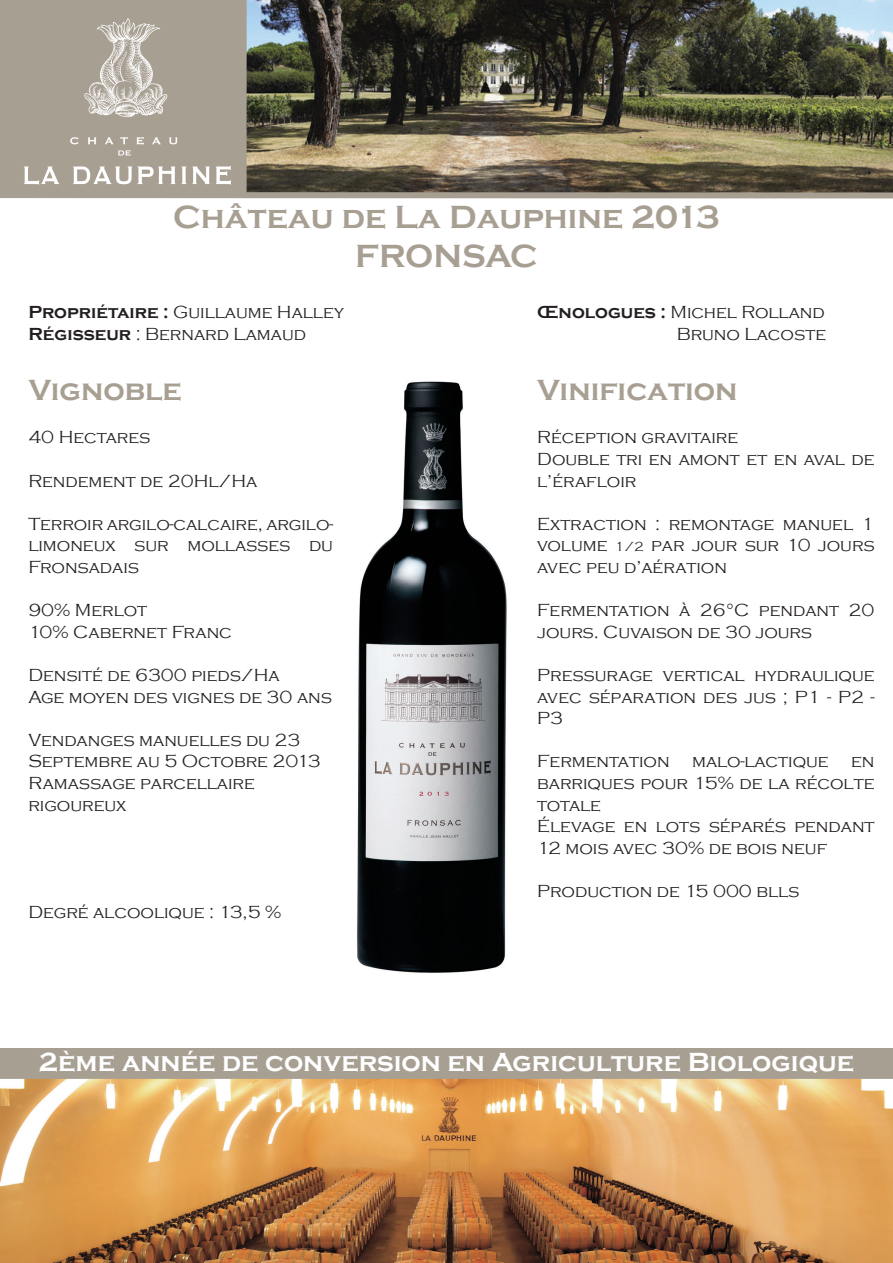
<style>
.page{position:relative;width:893px;height:1263px;background:#fff}
.page>*{position:absolute;margin:0;border:0;box-sizing:border-box;transform-origin:0 0}
.t1{font:700 33px/39.6px "Copperplate Gothic";color:#a89f93;text-align:center}
.t2{font:700 30px "Copperplate Gothic";color:#a89f93}
.t3{font:700 27px "Copperplate Gothic";color:#fff}
.t4{font:300 18px/21.6px "Copperplate Gothic";color:#231f20}
.s1{font-weight:700}
.s2{font-size:13.5px}
</style>
<div class="page">
<img style="left:247px;top:0;width:646px;height:192px">
<svg style="left:0;top:0;width:247px;height:192px;background:#aea69b"></svg>
<div style="left:0;top:192px;width:893px;height:6px;background:#a89f93"></div>
<img style="left:356px;top:381px;width:151px;height:592px">
<div style="left:0;top:1048px;width:893px;height:31px;background:#a89f93"></div>
<img style="left:0;top:1079px;width:893px;height:184px">
<h1 class="t1" style="left:173px;top:198px;width:548px">Château de La Dauphine 2013<br>FRONSAC</h1>
<p class="t4" style="left:537px;top:302px;width:291px;text-align:right"><span class="s1">Œnologues :</span> Michel Rolland<br>Bruno Lacoste</p>
<p class="t4" style="left:28px;top:302px;width:317px"><span class="s1">Propriétaire :</span> Guillaume Halley<br><span class="s1">Régisseur</span> : Bernard Lamaud</p>
<h2 class="t2" style="left:28px;top:374px;width:155px">Vignoble</h2>
<p class="t4" style="left:28px;top:427px;width:123px">40 Hectares</p>
<p class="t4" style="left:28px;top:470px;width:230px">Rendement de 20Hl/Ha</p>
<p class="t4" style="left:28px;top:513px;width:306px;text-align:justify">Terroir argilo-calcaire, argilo&shy;limoneux sur mollasses du Fronsadais</p>
<p class="t4" style="left:28px;top:600px;width:205px">90% Merlot<br>10% Cabernet Franc</p>
<p class="t4" style="left:28px;top:665px;width:305px">Densité de 6300 pieds/Ha<br>Age moyen des vignes de 30 ans</p>
<p class="t4" style="left:28px;top:729px;width:294px">Vendanges manuelles du 23<br>Septembre au 5 Octobre 2013<br>Ramassage parcellaire rigoureux</p>
<p class="t4" style="left:28px;top:902px;width:254px">Degré alcoolique : 13,5 %</p>
<h2 class="t2" style="left:537px;top:374px;width:202px">Vinification</h2>
<p class="t4" style="left:537px;top:427px;width:339px">Réception gravitaire<br>Double tri en amont et en aval de l’érafloir</p>
<p class="t4" style="left:537px;top:513px;width:339px;text-align:justify">Extraction : remontage manuel 1 volume <span class="s2">1/2</span> par jour sur 10 jours avec peu d’aération</p>
<p class="t4" style="left:537px;top:600px;width:339px">Fermentation à 26°C pendant 20 jours. Cuvaison de 30 jours</p>
<p class="t4" style="left:537px;top:665px;width:339px;text-align:justify">Pressurage vertical hydraulique avec séparation des jus ; P1 - P2 - P3</p>
<p class="t4" style="left:537px;top:751px;width:134px">Fermentation</p>
<p class="t4" style="left:692px;top:751px;width:138px">malo-lactique</p>
<p class="t4" style="left:537px;top:751px;width:339px;text-indent:314px">en barriques pour 15% de la récolte totale<br>Élevage en lots séparés pendant<br>12 mois avec 30% de bois neuf</p>
<p class="t4" style="left:537px;top:881px;width:264px">Production de 15 000 blls</p>
<h3 class="t3" style="left:39px;top:1047px;width:816px">2ème année de conversion en Agriculture Biologique</h3>
</div>
